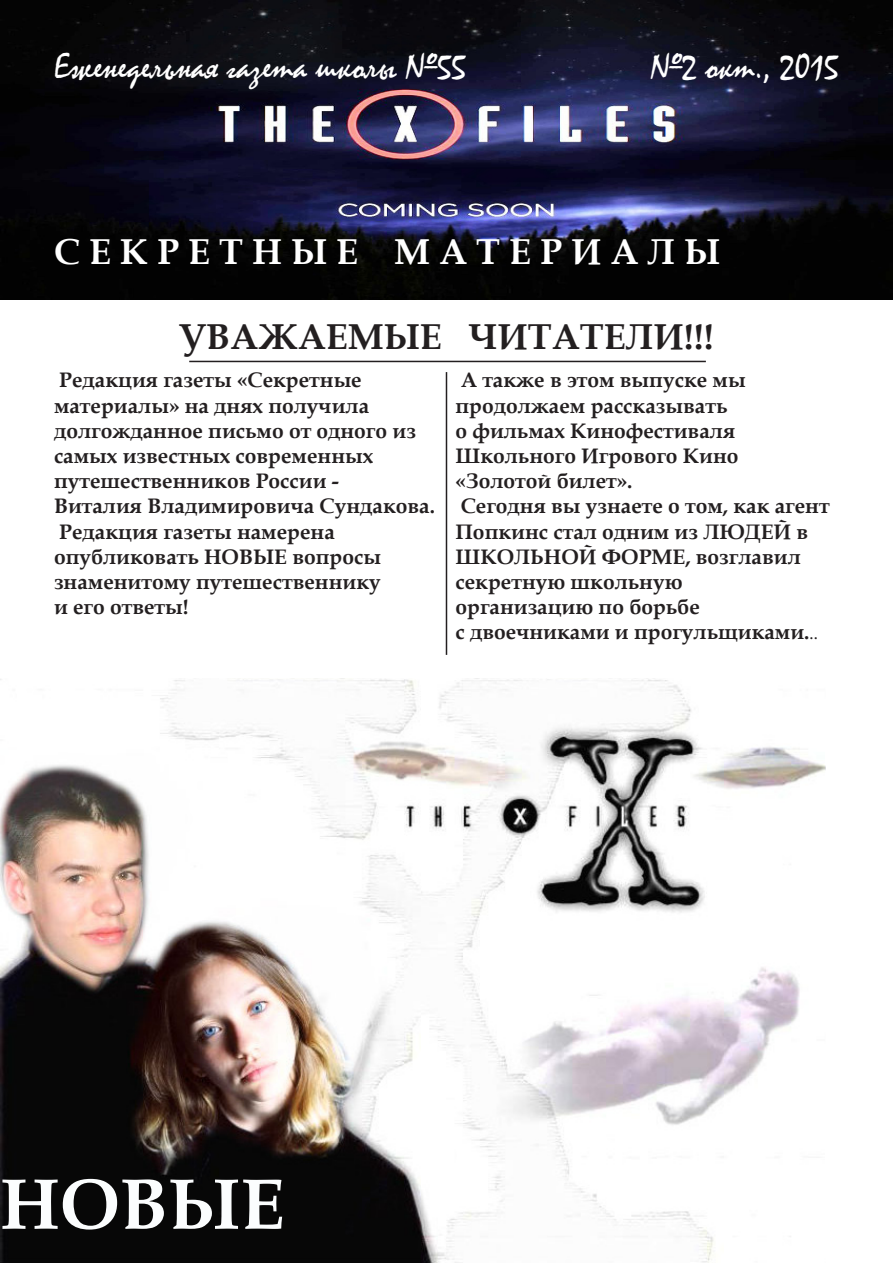
<style>
.page{position:relative;width:893px;height:1263px;background:#fff}
.page>*{position:absolute;margin:0;border:0;box-sizing:border-box;transform-origin:0 0}
.t1{font:700 72px "Book Antiqua";color:#fbfdfe}
.t2{font:36px "Mistral";color:#fff}
.t3{font:700 36px "Book Antiqua";color:#231f20}
.t4{font:700 36px "Book Antiqua";color:#fff}
.t5{font:700 21px/25.2px "Book Antiqua";color:#231f20}
.s1{font-family:"Minion Pro";font-weight:400;font-size:18px}
</style>
<div class="page">
<img style="left:0;top:678px;width:826px;height:585px">
<hr style="left:446px;top:372px;width:1px;height:283px;background:#231f20">
<hr style="left:189px;top:361px;width:517px;height:1px;background:#231f20">
<img style="left:0;top:0;width:893px;height:300px">
<h2 class="t2" style="left:54px;top:45px;width:414px">Еженедельная газета школы №55</h2>
<h2 class="t2" style="left:651px;top:45px;width:190px">№2 окт., 2015</h2>
<h2 class="t4" style="left:54px;top:227px;width:668px">С Е К Р Е Т Н Ы Е М А Т Е Р И А Л Ы</h2>
<h2 class="t3" style="left:179px;top:312px;width:536px">УВАЖАЕМЫЕ ЧИТАТЕЛИ!!!</h2>
<p class="t5" style="left:54px;top:368px;width:382px">Редакция газеты «Секретные материалы» на днях получила долгожданное письмо от одного из самых известных современных путешественников России -<br>Виталия Владимировича Сундакова.<br>Редакция газеты намерена опубликовать НОВЫЕ вопросы знаменитому путешественнику<br>и его ответы!</p>
<p class="t5" style="left:455px;top:368px;width:376px">А также в этом выпуске мы продолжаем рассказывать<br>о фильмах Кинофестиваля<br>Школьного Игрового Кино «Золотой билет».<br>Сегодня вы узнаете о том, как агент<br>Попкинс стал одним из ЛЮДЕЙ в<br>ШКОЛЬНОЙ ФОРМЕ, возглавил секретную школьную<br>организацию по борьбе<br>с двоечниками и прогульщиками.<span class="s1">..</span></p>
<h1 class="t1" style="left:0;top:1155px;width:286px">НОВЫЕ</h1>
</div>
